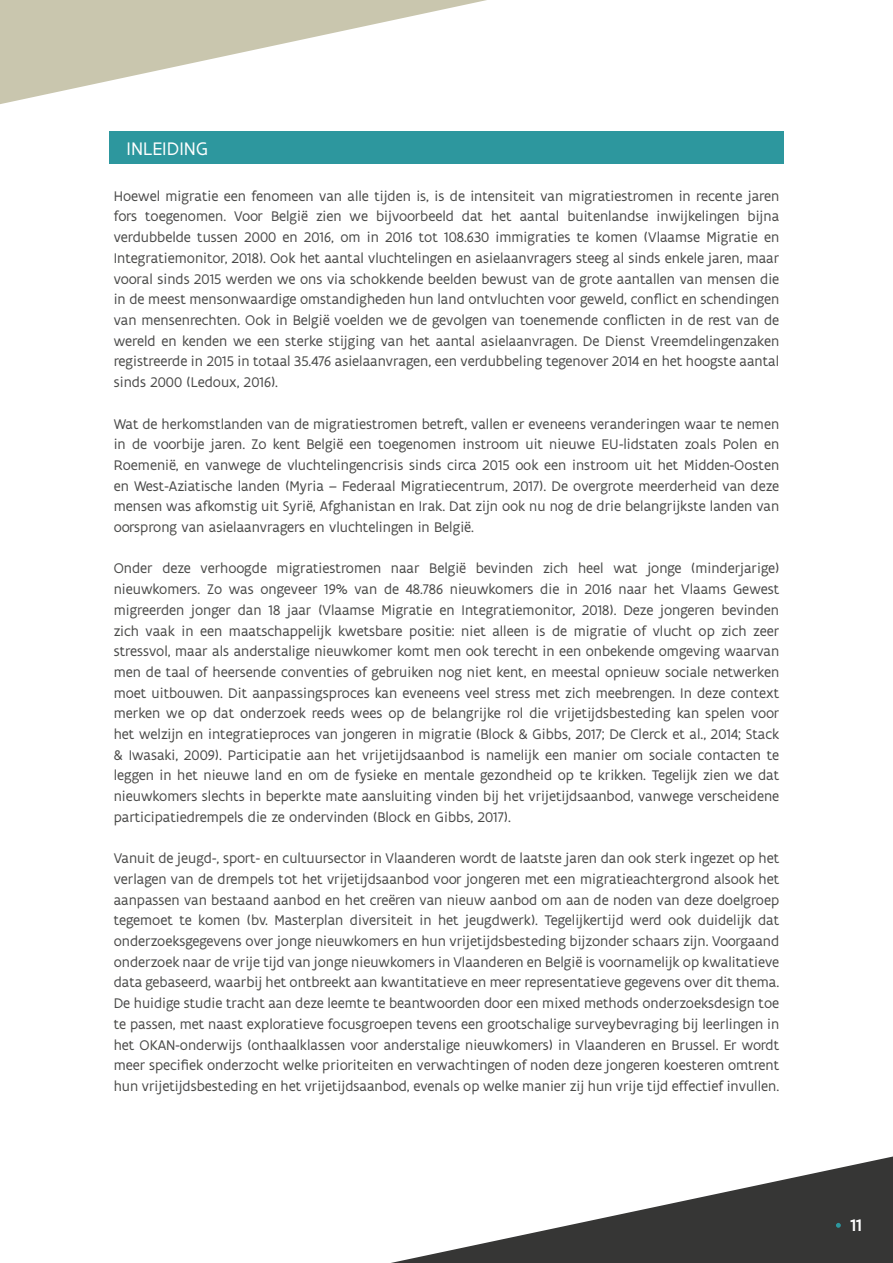
<style>
.page{position:relative;width:893px;height:1263px;background:#fff}
.page>*{position:absolute;margin:0;border:0;box-sizing:border-box;transform-origin:0 0}
.t1{font:19.5px "Flanders Art Sans";letter-spacing:.005em;color:#fff}
.t2{font:500 18px "Flanders Art Sans";color:#fff}
.Tekst{font:15px/20.7px "Flanders Art Sans";color:#4a4a49;text-align:justify}
</style>
<div class="page">
<svg style="left:391px;top:1156px;width:502px;height:107px"></svg>
<svg style="left:836px;top:1223px;width:5px;height:5px"></svg>
<svg style="left:1px;top:0;width:486px;height:104px;fill:#c9c6ae"></svg>
<div style="left:109px;top:131px;width:674px;height:33px;background:#2d979e"></div>
<img style="left:0;top:0;width:1px;height:1263px">
<h1 class="t1" style="left:127px;top:136px;width:83px">INLEIDING</h1>
<p class="Tekst" style="left:114px;top:186px;width:667px">Hoewel migratie een fenomeen van alle tijden is, is de intensiteit van migratiestromen in recente jaren fors toegenomen. Voor België zien we bijvoorbeeld dat het aantal buitenlandse inwijkelingen bijna verdubbelde tussen 2000 en 2016, om in 2016 tot 108.630 immigraties te komen (Vlaamse Migratie en Integratiemonitor, 2018). Ook het aantal vluchtelingen en asielaanvragers steeg al sinds enkele jaren, maar vooral sinds 2015 werden we ons via schokkende beelden bewust van de grote aantallen van mensen die in de meest mensonwaardige omstandigheden hun land ontvluchten voor geweld, conflict en schendingen van mensenrechten. Ook in België voelden we de gevolgen van toenemende conflicten in de rest van de wereld en kenden we een sterke stijging van het aantal asielaanvragen. De Dienst Vreemdelingenzaken registreerde in 2015 in totaal 35.476 asielaanvragen, een verdubbeling tegenover 2014 en het hoogste aantal sinds 2000 (Ledoux, 2016).</p>
<p class="Tekst" style="left:114px;top:413px;width:667px">Wat de herkomstlanden van de migratiestromen betreft, vallen er eveneens veranderingen waar te nemen in de voorbije jaren. Zo kent België een toegenomen instroom uit nieuwe EU-lidstaten zoals Polen en Roemenië, en vanwege de vluchtelingencrisis sinds circa 2015 ook een instroom uit het Midden-Oosten en West-Aziatische landen (Myria – Federaal Migratiecentrum, 2017). De overgrote meerderheid van deze mensen was afkomstig uit Syrië, Afghanistan en Irak. Dat zijn ook nu nog de drie belangrijkste landen van oorsprong van asielaanvragers en vluchtelingen in België.</p>
<p class="Tekst" style="left:114px;top:558px;width:667px">Onder deze verhoogde migratiestromen naar België bevinden zich heel wat jonge (minderjarige) nieuwkomers. Zo was ongeveer 19% van de 48.786 nieuwkomers die in 2016 naar het Vlaams Gewest migreerden jonger dan 18 jaar (Vlaamse Migratie en Integratiemonitor, 2018). Deze jongeren bevinden zich vaak in een maatschappelijk kwetsbare positie: niet alleen is de migratie of vlucht op zich zeer stressvol, maar als anderstalige nieuwkomer komt men ook terecht in een onbekende omgeving waarvan men de taal of heersende conventies of gebruiken nog niet kent, en meestal opnieuw sociale netwerken moet uitbouwen. Dit aanpassingsproces kan eveneens veel stress met zich meebrengen. In deze context merken we op dat onderzoek reeds wees op de belangrijke rol die vrijetijdsbesteding kan spelen voor het welzijn en integratieproces van jongeren in migratie (Block &amp; Gibbs, 2017; De Clerck et al., 2014; Stack &amp; Iwasaki, 2009). Participatie aan het vrijetijdsaanbod is namelijk een manier om sociale contacten te leggen in het nieuwe land en om de fysieke en mentale gezondheid op te krikken. Tegelijk zien we dat nieuwkomers slechts in beperkte mate aansluiting vinden bij het vrijetijdsaanbod, vanwege verscheidene participatiedrempels die ze ondervinden (Block en Gibbs, 2017).</p>
<p class="Tekst" style="left:114px;top:848px;width:667px">Vanuit de jeugd-, sport- en cultuursector in Vlaanderen wordt de laatste jaren dan ook sterk ingezet op het verlagen van de drempels tot het vrijetijdsaanbod voor jongeren met een migratieachtergrond alsook het aanpassen van bestaand aanbod en het creëren van nieuw aanbod om aan de noden van deze doelgroep tegemoet te komen (bv. Masterplan diversiteit in het jeugdwerk). Tegelijkertijd werd ook duidelijk dat onderzoeksgegevens over jonge nieuwkomers en hun vrijetijdsbesteding bijzonder schaars zijn. Voorgaand onderzoek naar de vrije tijd van jonge nieuwkomers in Vlaanderen en België is voornamelijk op kwalitatieve data gebaseerd, waarbij het ontbreekt aan kwantitatieve en meer representatieve gegevens over dit thema.<br>De huidige studie tracht aan deze leemte te beantwoorden door een mixed methods onderzoeksdesign toe te passen, met naast exploratieve focusgroepen tevens een grootschalige surveybevraging bij leerlingen in het OKAN-onderwijs (onthaalklassen voor anderstalige nieuwkomers) in Vlaanderen en Brussel. Er wordt meer specifiek onderzocht welke prioriteiten en verwachtingen of noden deze jongeren koesteren omtrent hun vrijetijdsbesteding en het vrijetijdsaanbod, evenals op welke manier zij hun vrije tijd effectief invullen.</p>
<p class="t2" style="left:850px;top:1213px;width:13px">11</p>
</div>
